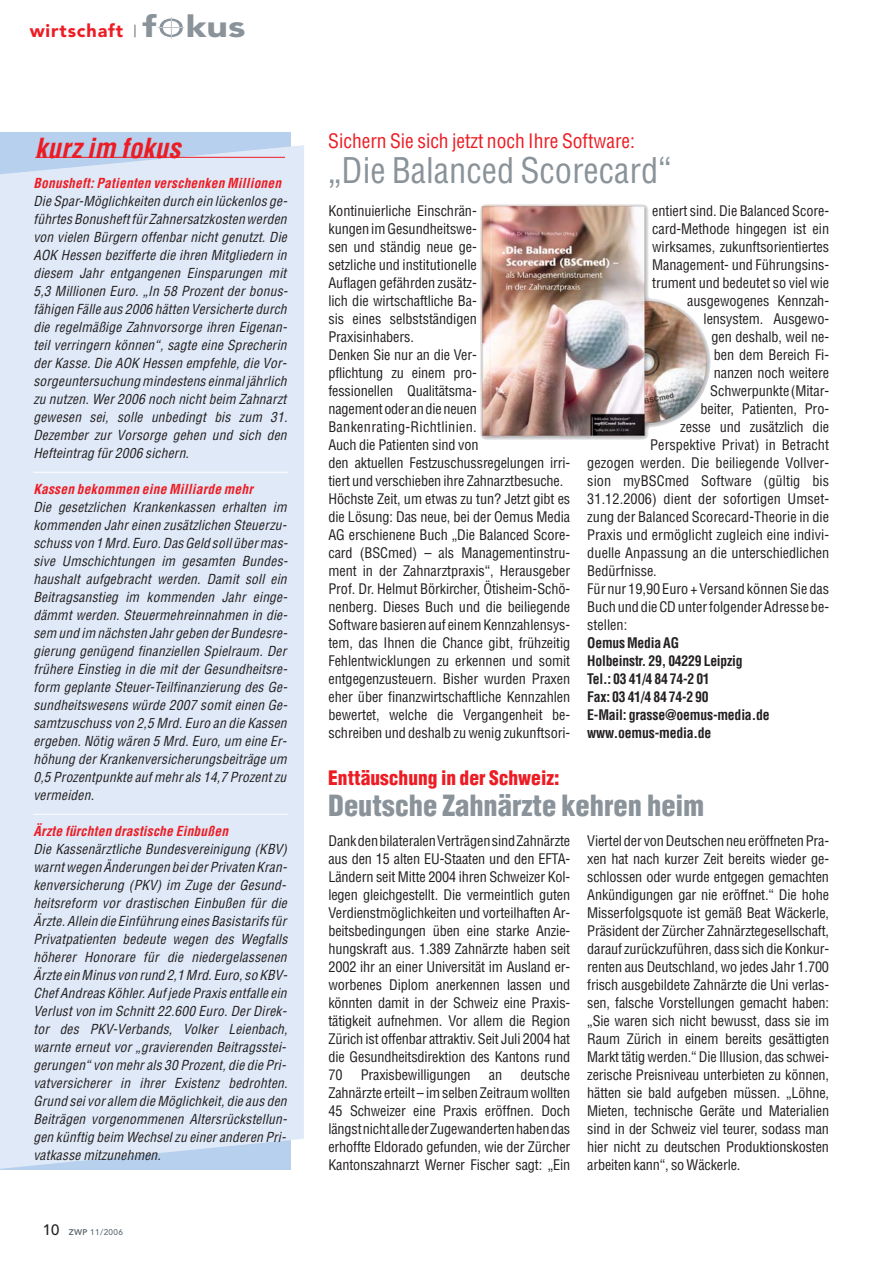
<style>
.page{position:relative;width:893px;height:1263px;background:#fff}
.page>*{position:absolute;margin:0;border:0;box-sizing:border-box;transform-origin:0 0}
.t1{font:condensed 34.5px "Helvetica";color:#899399}
.t2{font:900 condensed 28.5px "Helvetica";color:#899399}
.t3{font:italic 700 condensed 27px "Helvetica";color:#ed1c24}
.t4{font:condensed 19.5px "Helvetica";color:#ed1c24}
.t5{font:900 condensed 19.5px "Helvetica";color:#ed1c24}
.t6{font:900 18px "Avenir";letter-spacing:.05em;color:#ed1c24}
.t7{font:condensed 14.25px/18px "Helvetica";letter-spacing:-.005em;color:#231f20;text-align:justify}
.t8{font:700 condensed 14.25px/18px "Helvetica";letter-spacing:-.015em;color:#231f20;scale:.96 1}
.t9{font:italic condensed 13.5px/18px "Helvetica";letter-spacing:.015em;color:#231f20;text-align:justify}
.t10{font:italic 700 condensed 13.5px "Helvetica";letter-spacing:.015em;color:#ed1c24}
.t11{font:500 8.25px "Avenir";letter-spacing:.05em;color:#606970}
.s1{font-size:30px;color:#899399}
.s2{font-size:15px;color:#231f20}
.s3{font-weight:800}
</style>
<div class="page">
<svg style="left:135px;top:25px;width:1px;height:12px"></svg>
<svg style="left:158px;top:17px;width:26px;height:22px"></svg>
<div style="left:0;top:145px;width:304px;height:1025px;background:#dfe9f7"></div>
<hr style="left:33px;top:472px;width:255px;height:1px;background:#fff">
<hr style="left:33px;top:814px;width:255px;height:1px;background:#fff">
<hr style="left:35px;top:157px;width:250px;height:1px;background:#ed1c24">
<img style="left:480px;top:204px;width:231px;height:236px">
<p class="t6" style="left:30px;top:24px;width:217px">wirtschaft <span class="s1">f kus</span></p>
<h3 class="t3" style="left:35px;top:138px;width:152px">kurz im fokus</h3>
<p class="t10" style="left:33px;top:178px;width:252px">Bonusheft:Patienten verschenken Millionen</p>
<p class="t9" style="left:33px;top:193px;width:258px">Die Spar-Möglichkeiten durch ein lückenlos ge&shy;führtes Bonusheftfür Zahnersatzkosten werden von vielen Bürgern offenbar nicht genutzt. Die AOK Hessen bezifferte die ihren Mitgliedern in diesem Jahr entgangenen Einsparungen mit 5,3 Millionen Euro. „In 58 Prozent der bonus&shy;fähigen Fälle aus 2006 hätten Versicherte durch die regelmäßige Zahnvorsorge ihren Eigenan&shy;teil verringern können“, sagte eine Sprecherin der Kasse.Die AOK Hessen empfehle,die Vor&shy;sorgeuntersuchung mindestens einmaljährlich zu nutzen.Wer 2006 noch nichtbeim Zahnarzt gewesen sei, solle unbedingt bis zum 31.<br>Dezember zur Vorsorge gehen und sich den Hefteintrag für 2006 sichern.</p>
<p class="t10" style="left:33px;top:484px;width:224px">Kassen bekommen eine Milliarde mehr</p>
<p class="t9" style="left:33px;top:499px;width:258px">Die gesetzlichen Krankenkassen erhalten im kommenden Jahr einen zusätzlichen Steuerzu&shy;schuss von 1 Mrd.Euro.Das Geld sollüber mas&shy;sive Umschichtungen im gesamten Bundes&shy;haushalt aufgebracht werden. Damit soll ein Beitragsanstieg im kommenden Jahr einge&shy;dämmt werden. Steuermehreinnahmen in die&shy;sem und im nächsten Jahr geben der Bundesre&shy;gierung genügend finanziellen Spielraum. Der frühere Einstieg in die mit der Gesundheitsre&shy;form geplante Steuer-Teilfinanzierung des Ge&shy;sundheitswesens würde 2007 somit einen Ge&shy;samtzuschuss von 2,5 Mrd.Euro an die Kassen ergeben.Nötig wären 5 Mrd.Euro,um eine Er&shy;höhung der Krankenversicherungsbeiträge um 0,5 Prozentpunkte aufmehr als 14,7 Prozentzu vermeiden.</p>
<p class="t10" style="left:33px;top:826px;width:199px">Ärzte fürchten drastische Einbußen</p>
<p class="t9" style="left:33px;top:841px;width:258px;text-align:left">Die Kassenärztliche Bundesvereinigung (KBV) warntwegen Änderungen beider Privaten Kran&shy;kenversicherung (PKV) im Zuge der Gesund&shy;heitsreform vor drastischen Einbußen für die Ärzte.Allein die Einführung eines Basistarifs für Privatpatienten bedeute wegen des Wegfalls höherer Honorare für die niedergelassenen Ärzte ein Minus von rund 2,1 Mrd.Euro,so KBV-ChefAndreas Köhler.Aufjede Praxis entfalle ein Verlustvon im Schnitt22.600 Euro.Der Direk&shy;tor des PKV-Verbands, Volker Leienbach, warnte erneut vor „gravierenden Beitragsstei&shy;gerungen“ von mehr als 30 Prozent,die die Pri&shy;vatversicherer in ihrer Existenz bedrohten.<br>Grund seivor allem die Möglichkeit,die aus den Beiträgen vorgenommenen Altersrückstellun&shy;gen künftig beim Wechselzu einer anderen Pri&shy;vatkasse mitzunehmen.</p>
<p class="t11" style="left:43px;top:1228px;width:82px"><span class="s2">10</span> <span class="s3">ZWP</span> 11/2006</p>
<h3 class="t4" style="left:328px;top:133px;width:308px">Sichern Sie sich jetzt noch Ihre Software:</h3>
<h1 class="t1" style="left:328px;top:157px;width:345px">„Die Balanced Scorecard“</h1>
<p class="t7" style="left:328px;top:203px;width:243px;text-align:left">Kontinuierliche Einschrän-<br>kungen im Gesundheitswe-<br>sen und ständig neue ge-<br>setzliche und institutionelle<br>Auflagen gefährden zusätz-<br>lich die wirtschaftliche Ba-<br>sis eines selbstständigen<br>Praxisinhabers.<br>Denken Sie nur an die Ver-<br>pflichtung zu einem pro-<br>fessionellen Qualitätsma-<br>nagement oder an die neuen Bankenrating-Richtlinien.<br>Auch die Patienten sind von<br>den aktuellen Festzuschussregelungen irri&shy;tiert und verschieben ihre Zahnarztbesuche.<br>Höchste Zeit, um etwas zu tun? Jetzt gibt es die Lösung: Das neue, bei der Oemus Media AG erschienene Buch „Die Balanced Score&shy;card (BSCmed) – als Managementinstru&shy;ment in der Zahnarztpraxis“, Herausgeber Prof. Dr. Helmut Börkircher, Ötisheim-Schö&shy;nenberg. Dieses Buch und die beiliegende Software basieren auf einem Kennzahlensys&shy;tem, das Ihnen die Chance gibt, frühzeitig Fehlentwicklungen zu erkennen und somit entgegenzusteuern. Bisher wurden Praxen eher über finanzwirtschaftliche Kennzahlen bewertet, welche die Vergangenheit be&shy;schreiben und deshalb zu wenig zukunftsori-</p>
<p class="t7" style="left:652px;top:203px;width:178px">entiert sind. Die Balanced Score-</p>
<p class="t7" style="left:652px;top:221px;width:178px">card-Methode hingegen ist ein</p>
<p class="t7" style="left:652px;top:239px;width:178px">wirksames, zukunftsorientiertes</p>
<p class="t7" style="left:652px;top:257px;width:178px">Management- und Führungsins-</p>
<p class="t7" style="left:652px;top:275px;width:178px">trument und bedeutet so viel wie</p>
<p class="t7" style="left:687px;top:293px;width:143px">ausgewogenes Kennzah-</p>
<p class="t7" style="left:704px;top:311px;width:127px">lensystem. Ausgewo-</p>
<p class="t7" style="left:712px;top:329px;width:119px">gen deshalb, weil ne-</p>
<p class="t7" style="left:714px;top:347px;width:117px">ben dem Bereich Fi-</p>
<p class="t7" style="left:714px;top:365px;width:117px">nanzen noch weitere</p>
<p class="t7" style="left:710px;top:383px;width:120px">Schwerpunkte (Mitar-</p>
<p class="t7" style="left:700px;top:401px;width:130px">beiter, Patienten, Pro-</p>
<p class="t7" style="left:680px;top:419px;width:150px">zesse und zusätzlich die</p>
<p class="t7" style="left:650px;top:437px;width:180px">Perspektive Privat) in Betracht</p>
<p class="t7" style="left:587px;top:455px;width:243px">gezogen werden. Die beiliegende Vollver-</p>
<p class="t7" style="left:587px;top:473px;width:243px">sion myBSCmed Software (gültig bis</p>
<p class="t7" style="left:587px;top:491px;width:243px">31.12.2006) dient der sofortigen Umset-</p>
<p class="t7" style="left:587px;top:509px;width:243px">zung der Balanced Scorecard-Theorie in die</p>
<p class="t7" style="left:587px;top:527px;width:243px">Praxis und ermöglicht zugleich eine indivi-</p>
<p class="t7" style="left:587px;top:545px;width:243px">duelle Anpassung an die unterschiedlichen</p>
<p class="t7" style="left:587px;top:563px;width:71px">Bedürfnisse.</p>
<p class="t7" style="left:587px;top:581px;width:243px">Für nur 19,90 Euro + Versand können Sie das</p>
<p class="t7" style="left:587px;top:599px;width:243px">Buch und die CD unter folgender Adresse be-</p>
<p class="t7" style="left:587px;top:617px;width:41px">stellen:</p>
<p class="t8" style="left:587px;top:635px;width:191px">Oemus Media AG<br>Holbeinstr. 29, 04229 Leipzig<br>Tel.: 03 41/4 84 74-2 01<br>Fax: 03 41/4 84 74-2 90<br>E-Mail: grasse@oemus-media.de www.oemus-media.de</p>
<h3 class="t5" style="left:328px;top:771px;width:233px">Enttäuschung in der Schweiz:</h3>
<h2 class="t2" style="left:328px;top:794px;width:377px">Deutsche Zahnärzte kehren heim</h2>
<p class="t7" style="left:328px;top:833px;width:243px">Dank den bilateralen Verträgen sind Zahnärzte aus den 15 alten EU-Staaten und den EFTA-Ländern seit Mitte 2004 ihren Schweizer Kol&shy;legen gleichgestellt. Die vermeintlich guten Verdienstmöglichkeiten und vorteilhaften Ar&shy;beitsbedingungen üben eine starke Anzie&shy;hungskraft aus. 1.389 Zahnärzte haben seit 2002 ihr an einer Universität im Ausland er&shy;worbenes Diplom anerkennen lassen und könnten damit in der Schweiz eine Praxis&shy;tätigkeit aufnehmen. Vor allem die Region Zürich ist offenbar attraktiv. Seit Juli 2004 hat die Gesundheitsdirektion des Kantons rund 70</p>
<p class="t7" style="left:328px;top:1067px;width:243px;text-indent:192px">deutsche Zahnärzte erteilt – im selben Zeitraum wollten 45 Schweizer eine Praxis eröffnen. Doch längst nicht alle der Zugewanderten haben das erhoffte Eldorado gefunden, wie der Zürcher Kantonszahnarzt Werner Fischer sagt: „Ein</p>
<p class="t7" style="left:361px;top:1067px;width:111px">Praxisbewilligungen</p>
<p class="t7" style="left:489px;top:1067px;width:15px">an</p>
<p class="t7" style="left:587px;top:833px;width:243px">Viertel der von Deutschen neu eröffneten Pra&shy;xen hat nach kurzer Zeit bereits wieder ge&shy;schlossen oder wurde entgegen gemachten Ankündigungen gar nie eröffnet.“ Die hohe Misserfolgsquote ist gemäß Beat Wäckerle, Präsident der Zürcher Zahnärztegesellschaft, darauf zurückzuführen, dass sich die Konkur&shy;renten aus Deutschland, wo jedes Jahr 1.700 frisch ausgebildete Zahnärzte die Uni verlas&shy;sen, falsche Vorstellungen gemacht haben: „Sie waren sich nicht bewusst, dass sie im Raum Zürich in einem bereits gesättigten Markt tätig werden.“ Die Illusion, das schwei&shy;zerische Preisniveau unterbieten zu können, hätten sie bald aufgeben müssen. „Löhne, Mieten, technische Geräte und Materialien sind in der Schweiz viel teurer, sodass man hier nicht zu deutschen Produktionskosten arbeiten kann“, so Wäckerle.</p>
</div>
